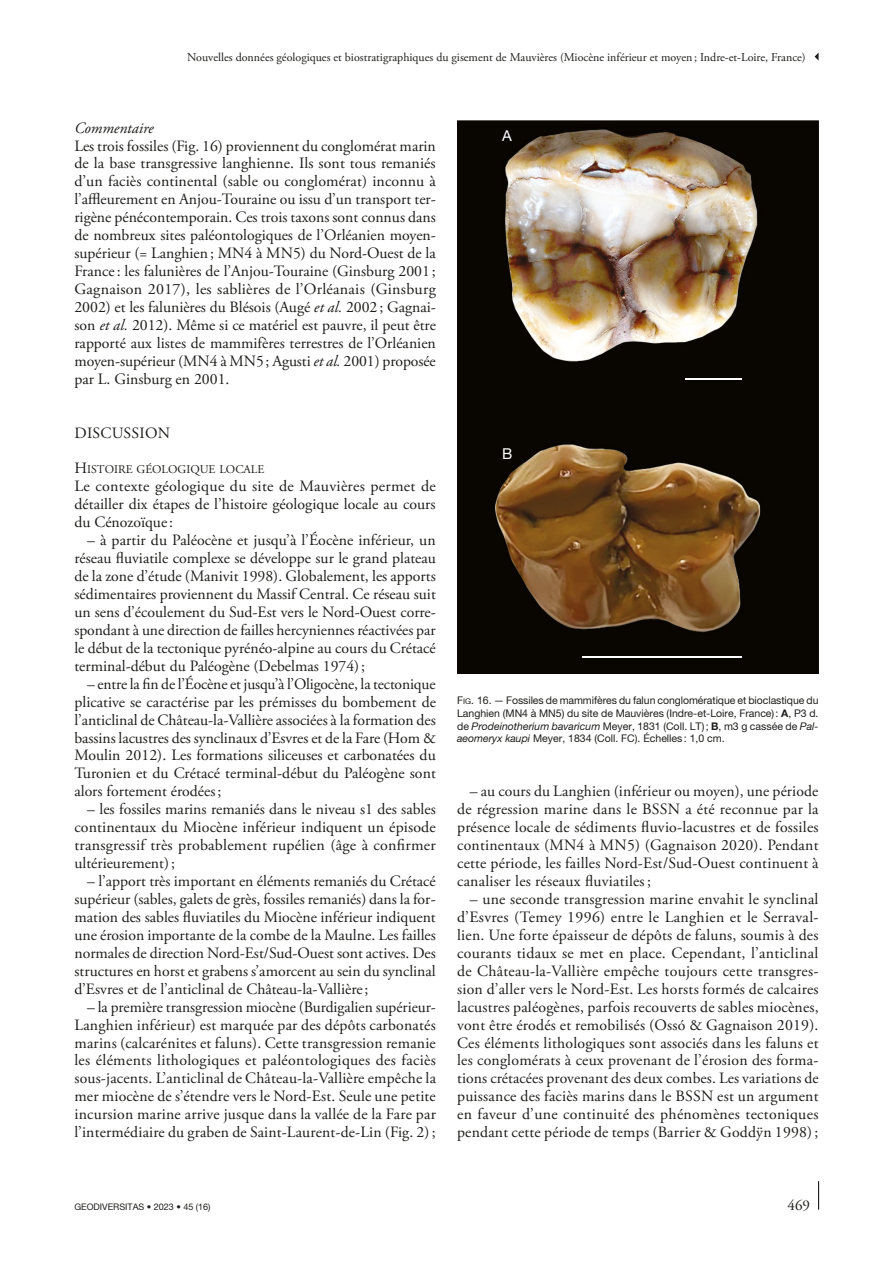
<style>
.page{position:relative;width:893px;height:1263px;background:#fff}
.page>*{position:absolute;margin:0;border:0;box-sizing:border-box;transform-origin:0 0}
.Texte_courant_Suite{font:15.75px/18px "Adobe Garamond Pro";letter-spacing:.005em;color:#1d1d1b;text-align:justify}
.Texte_courant_1er_para{font:15.75px/18px "Adobe Garamond Pro";color:#1d1d1b;text-align:justify}
.Titre_3{font:italic 15.75px "Adobe Garamond Pro";color:#1d1d1b}
.Titre_1{font:15.75px "Adobe Garamond Pro";letter-spacing:.015em;color:#1d1d1b}
.t1{font:15px "Adobe Garamond Pro";color:#1d1d1b}
.t2{font:15px "Helvetica Neue 3";color:#fff}
.t3{font:12px "Adobe Garamond Pro Regular 3";color:#1d1d1b}
.Titre_2{font:11.85px "Adobe Garamond";color:#1d1d1b}
.t4{font:10.5px/12.8px "Helvetica Neue";color:#1d1d1b;text-align:justify}
.t5{font:9px "Helvetica Neue 2";color:#1d1d1b}
.s1{font-style:italic}
.s2{font-size:15.75px}
.s3{font-style:inherit}
.s4{font-size:7.8px}
.s5{font-weight:700}
</style>
<div class="page">
<svg style="left:818px;top:1181px;width:1px;height:29px"></svg>
<svg style="left:815px;top:53px;width:4px;height:8px"></svg>
<img style="left:457px;top:121px;width:362px;height:552px">
<hr style="left:685px;top:378px;width:57px;height:1px;background:#fff">
<hr style="left:582px;top:657px;width:160px;height:1px;background:#fff">
<p class="t3" style="left:187px;top:50px;width:620px">Nouvelles données géologiques et biostratigraphiques du gisement de Mauvières (Miocène inférieur et moyen; Indre-et-Loire, France)</p>
<p class="Titre_3" style="left:74px;top:118px;width:81px">Commentaire</p>
<p class="Texte_courant_1er_para" style="left:74px;top:137px;width:363px">Les trois fossiles (Fig. 16) proviennent du conglomérat marin de la base transgressive langhienne. Ils sont tous remaniés d’un faciès continental (sable ou conglomérat) inconnu à l’affleurement en Anjou-Touraine ou issu d’un transport ter&shy;rigène pénécontemporain. Ces trois taxons sont connus dans de nombreux sites paléontologiques de l’Orléanien moyen&shy;supérieur (= Langhien; MN4 à MN5) du Nord-Ouest de la France: les falunières de l’Anjou-Touraine (Ginsburg 2001; Gagnaison 2017), les sablières de l’Orléanais (Ginsburg 2002) et les falunières du Blésois (Augé <span class="s1">et al.</span> 2002 ; Gagnai&shy;son <span class="s1">et al.</span> 2012). Même si ce matériel est pauvre, il peut être rapporté aux listes de mammifères terrestres de l’Orléanien moyen-supérieur (MN4 à MN5; Agusti <span class="s1">et al.</span> 2001) proposée par L. Ginsburg en 2001.</p>
<p class="Titre_1" style="left:75px;top:423px;width:97px">DISCUSSION</p>
<p class="Titre_2" style="left:74px;top:463px;width:191px"><span class="s2">H</span>ISTOIRE GÉOLOGIQUE LOCALE</p>
<p class="Texte_courant_1er_para" style="left:74px;top:478px;width:363px">Le contexte géologique du site de Mauvières permet de détailler dix étapes de l’histoire géologique locale au cours du Cénozoïque:</p>
<p class="Texte_courant_Suite" style="left:74px;top:532px;width:363px;text-indent:13px">– à partir du Paléocène et jusqu’à l’Éocène inférieur, un réseau fluviatile complexe se développe sur le grand plateau de la zone d’étude (Manivit 1998). Globalement, les apports sédimentaires proviennent du Massif Central. Ce réseau suit un sens d’écoulement du Sud-Est vers le Nord-Ouest corre&shy;spondant à une direction de failles hercyniennes réactivées par le début de la tectonique pyrénéo-alpine au cours du Crétacé terminal-début du Paléogène (Debelmas 1974);</p>
<p class="Texte_courant_Suite" style="left:74px;top:675px;width:363px;text-indent:13px">– entre la fin de l’Éocène et jusqu’à l’Oligocène, la tectonique plicative se caractérise par les prémisses du bombement de l’anticlinal de Château-la-Vallière associées à la formation des bassins lacustres des synclinaux d’Esvres et de la Fare (Hom &amp; Moulin 2012). Les formations siliceuses et carbonatées du Turonien et du Crétacé terminal-début du Paléogène sont alors fortement érodées;</p>
<p class="Texte_courant_Suite" style="left:74px;top:801px;width:363px;text-indent:13px">– les fossiles marins remaniés dans le niveau s1 des sables continentaux du Miocène inférieur indiquent un épisode transgressif très probablement rupélien (âge à confirmer ultérieurement);</p>
<p class="Texte_courant_Suite" style="left:74px;top:873px;width:363px;text-indent:13px">– l’apport très important en éléments remaniés du Crétacé supérieur (sables, galets de grès, fossiles remaniés) dans la for&shy;mation des sables fluviatiles du Miocène inférieur indiquent une érosion importante de la combe de la Maulne. Les failles normales de direction Nord-Est/Sud-Ouest sont actives. Des structures en horst et grabens s’amorcent au sein du synclinal d’Esvres et de l’anticlinal de Château-la-Vallière;</p>
<p class="Texte_courant_Suite" style="left:74px;top:998px;width:363px;text-indent:13px">– la première transgression miocène (Burdigalien supérieur-Langhien inférieur) est marquée par des dépôts carbonatés marins (calcarénites et faluns). Cette transgression remanie les éléments lithologiques et paléontologiques des faciès sous-jacents. L’anticlinal de Château-la-Vallière empêche la mer miocène de s’étendre vers le Nord-Est. Seule une petite incursion marine arrive jusque dans la vallée de la Fare par l’intermédiaire du graben de Saint-Laurent-de-Lin (Fig. 2);</p>
<p class="t2" style="left:502px;top:127px;width:11px">A</p>
<p class="t2" style="left:502px;top:445px;width:12px">B</p>
<p class="t4" style="left:457px;top:694px;width:363px"><span class="s3">F</span><span class="s4">ig</span><span class="s3">. 16</span>. — Fossiles de mammifères du falun conglomératique et bioclastique du Langhien (MN4 à MN5) du site de Mauvières (Indre-et-Loire, France): <span class="s5">A</span>, P3 d. de <span class="s1">Prodeinotherium bavaricum</span> Meyer, 1831 (Coll. LT); <span class="s5">B</span>, m3 g cassée de <span class="s1">Pal&shy;aeomeryx kaupi</span> Meyer, 1834 (Coll. FC). Échelles : 1,0 cm.</p>
<p class="Texte_courant_Suite" style="left:457px;top:783px;width:363px;text-indent:13px">– au cours du Langhien (inférieur ou moyen), une période de régression marine dans le BSSN a été reconnue par la présence locale de sédiments fluvio-lacustres et de fossiles continentaux (MN4 à MN5) (Gagnaison 2020). Pendant cette période, les failles Nord-Est/Sud-Ouest continuent à canaliser les réseaux fluviatiles;</p>
<p class="Texte_courant_Suite" style="left:457px;top:890px;width:363px;text-indent:13px">– une seconde transgression marine envahit le synclinal d’Esvres (Temey 1996) entre le Langhien et le Serraval&shy;lien. Une forte épaisseur de dépôts de faluns, soumis à des courants tidaux se met en place. Cependant, l’anticlinal de Château-la-Vallière empêche toujours cette transgres&shy;sion d’aller vers le Nord-Est. Les horsts formés de calcaires lacustres paléogènes, parfois recouverts de sables miocènes, vont être érodés et remobilisés (Ossó &amp; Gagnaison 2019).<br>Ces éléments lithologiques sont associés dans les faluns et les conglomérats à ceux provenant de l’érosion des forma&shy;tions crétacées provenant des deux combes. Les variations de puissance des faciès marins dans le BSSN est un argument en faveur d’une continuité des phénomènes tectoniques pendant cette période de temps (Barrier &amp; Goddÿn 1998);</p>
<p class="t5" style="left:74px;top:1201px;width:138px">GEODIVERSITAS • 2023 • 45 (16)</p>
<p class="t1" style="left:788px;top:1196px;width:24px">469</p>
</div>
